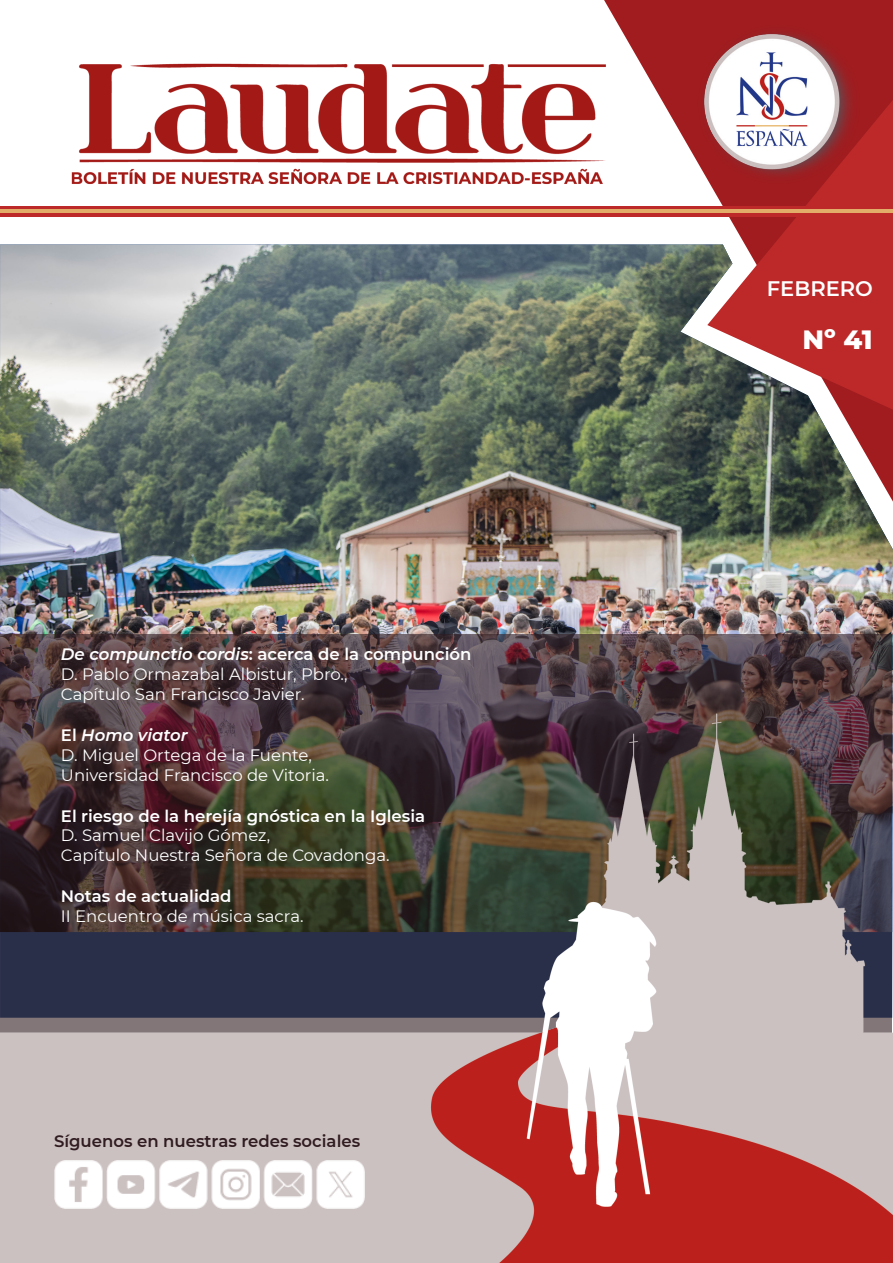
<style>
.page{position:relative;width:893px;height:1263px;background:#fff}
.page>*{position:absolute;margin:0;border:0;box-sizing:border-box;transform-origin:0 0}
.t1{font:800 27px "Montserrat";color:#fff}
.t2{font:600 21px "Montserrat";color:#fff}
.Índice{font:16.5px/19.8px "Montserrat";color:#fff}
.t3{font:600 16.5px "Montserrat";color:#301c21}
.s1{font-weight:600;font-style:italic}
.s2{font-weight:600}
</style>
<div class="page">
<img style="left:0;top:244px;width:893px;height:447px">
<svg style="left:1px;top:635px;width:891px;height:56px;background:#534045"></svg>
<svg style="left:604px;top:0;width:289px;height:502px"></svg>
<svg style="left:707px;top:100px;width:186px;height:310px;background:#b44948"></svg>
<svg style="left:0;top:206px;width:893px;height:4px;background:#c54a38"></svg>
<hr style="left:0;top:210px;width:893px;height:3px;background:#e1ad68">
<hr style="left:0;top:213px;width:893px;height:4px;background:#bc2928">
<img style="left:682px;top:6px;width:184px;height:185px">
<img style="left:71px;top:50px;width:560px;height:142px">
<img style="left:0;top:691px;width:893px;height:572px">
<img style="left:54px;top:1160px;width:310px;height:49px">
<p class="Índice" style="left:61px;top:644px;width:412px"><span class="s1">De compunctio cordis</span><span class="s2">: acerca de la compunción<br></span>D. Pablo Ormazabal Albistur, Pbro.,<br>Capítulo San Francisco Javier.</p>
<p class="Índice" style="left:61px;top:724px;width:270px"><span class="s2">El</span> <span class="s1">Homo viator<br></span>D. Miguel Ortega de la Fuente,<br>Universidad Francisco de Vitoria.</p>
<p class="Índice" style="left:61px;top:805px;width:366px"><span class="s2">El riesgo de la herejía gnóstica en la Iglesia<br></span>D. Samuel Clavijo Gómez,<br>Capítulo Nuestra Señora de Covadonga.</p>
<p class="Índice" style="left:61px;top:886px;width:244px"><span class="s2">Notas de actualidad<br></span>II Encuentro de música sacra.</p>
<p class="t3" style="left:54px;top:1129px;width:308px">Síguenos en nuestras redes sociales</p>
<p class="t2" style="left:767px;top:273px;width:107px">FEBRERO</p>
<p class="t1" style="left:802px;top:320px;width:72px">Nº 41</p>
</div>
